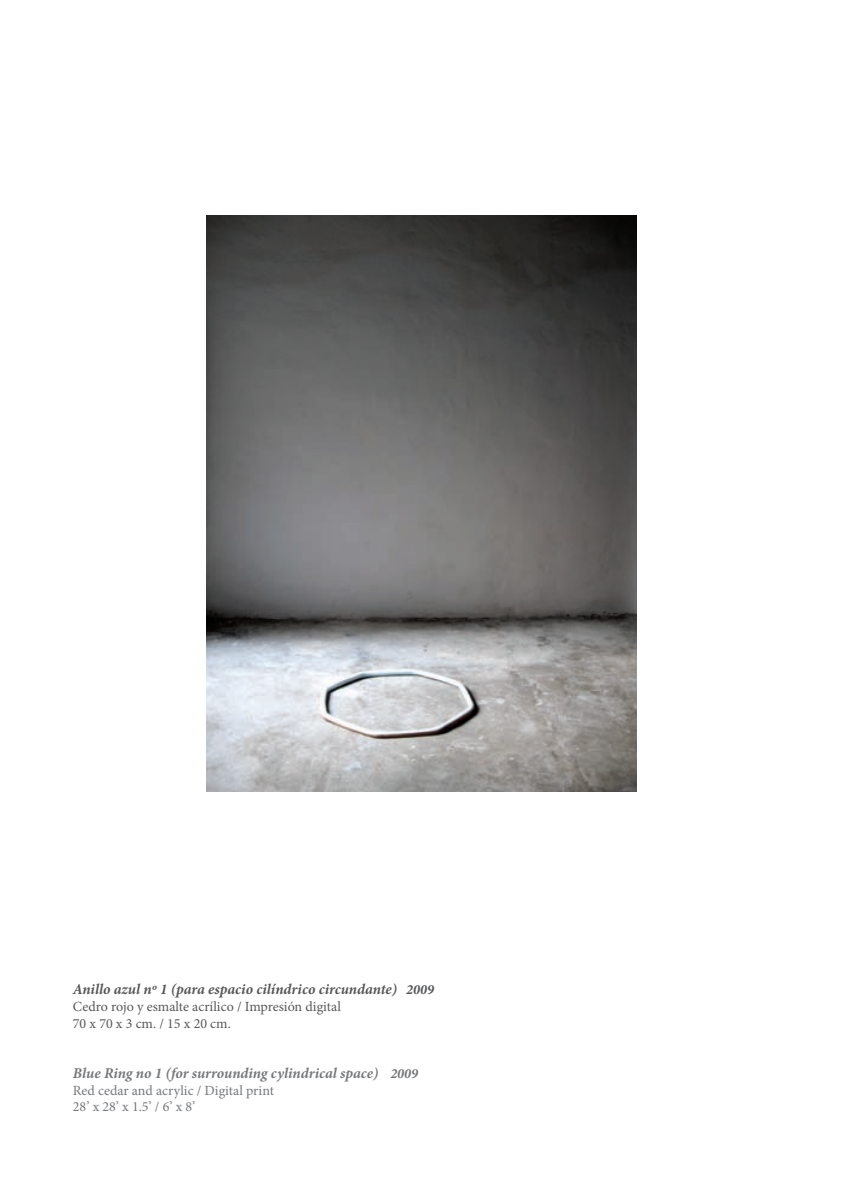
<style>
.page{position:relative;width:851px;height:1191px;background:#fff}
.page>*{position:absolute;margin:0;border:0;box-sizing:border-box;transform-origin:0 0}
.t1{font:italic 700 15px "Minion Pro";color:#57585a}
.t2{font:italic 700 15px "Minion Pro";letter-spacing:-.005em;color:#76787b}
.t3{font:14px/16.8px "Minion Pro";color:#57585a}
.t4{font:14px/16.8px "Minion Pro";color:#76787b}
.s1{font-size:14px}
</style>
<div class="page">
<img style="left:206px;top:215px;width:430px;height:575px">
<p class="t1" style="left:73px;top:983px;width:362px">Anillo azul nº 1 (para espacio cilíndrico circundante) <span class="s1">2009</span></p>
<p class="t3" style="left:73px;top:999px;width:269px">Cedro rojo y esmalte acrílico / Impresión digital<br>70 x 70 x 3 cm. / 15 x 20 cm.</p>
<p class="t2" style="left:73px;top:1066px;width:346px">Blue Ring no 1 (for surrounding cylindrical space) <span class="s1">2009</span></p>
<p class="t4" style="left:73px;top:1082px;width:202px">Red cedar and acrylic / Digital print<br>28’ x 28’ x 1.5’ / 6’ x 8’</p>
</div>
